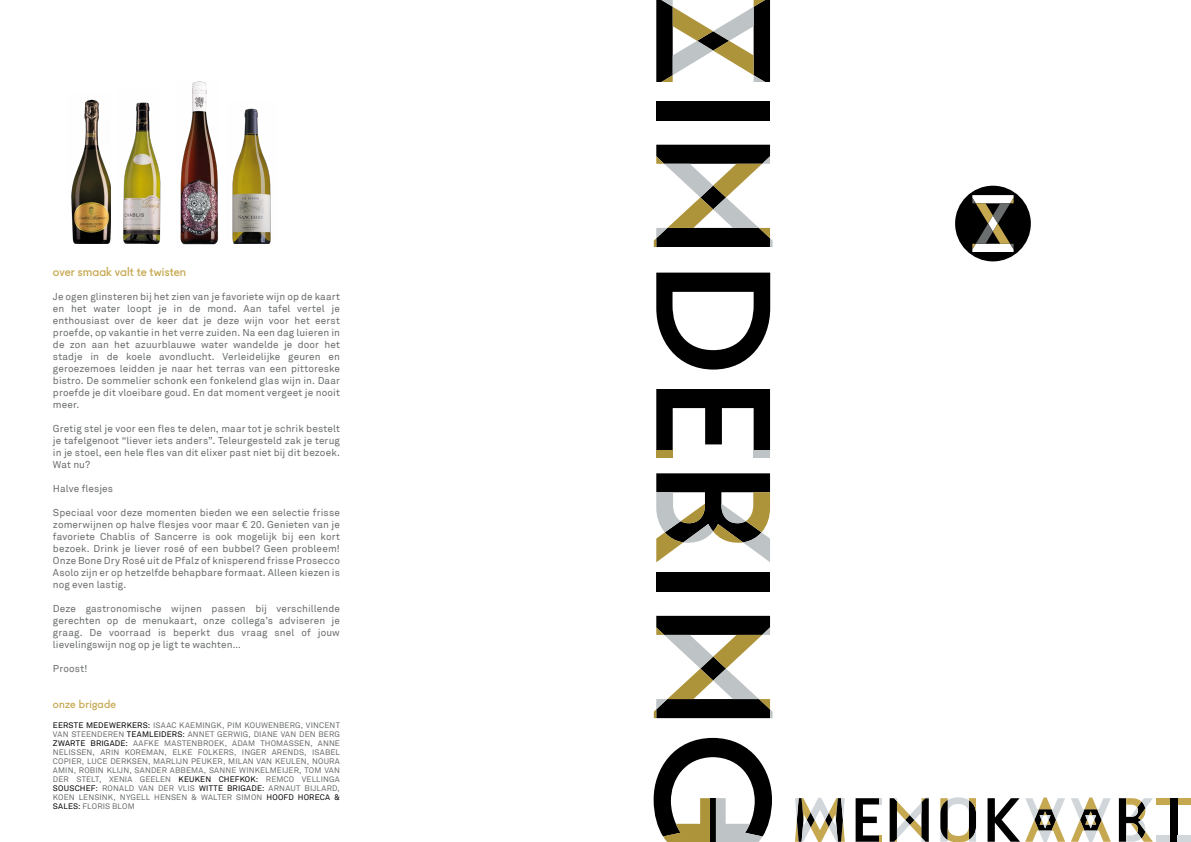
<style>
.page{position:relative;width:1191px;height:842px;background:#fff}
.page>*{position:absolute;margin:0;border:0;box-sizing:border-box;transform-origin:0 0}
.t1{font:12px "Fugue";letter-spacing:.005em;color:#c6a851}
.t2{font:11px "Fugue";letter-spacing:.02em;color:#c6a851}
.t3{font:10px/12px "Akkurat";letter-spacing:.01em;color:#6b6e6e;text-align:justify}
.t4{font:8px/9px "Akkurat";letter-spacing:.02em;color:#6b6e6e;text-align:justify}
.s1{color:#020203}
</style>
<div class="page">
<div style="left:955px;top:186px;width:75px;height:75px;background:#000;border-radius:50%"></div>
<svg style="left:972px;top:195px;width:41px;height:57px"></svg>
<div style="left:656px;top:101px;width:114px;height:19px;background:#000"></div>
<svg style="left:656px;top:273px;width:114px;height:97px"></svg>
<svg style="left:656px;top:389px;width:114px;height:61px"></svg>
<div style="left:656px;top:572px;width:114px;height:19px;background:#000"></div>
<div style="left:656px;top:450px;width:16px;height:7px;background:#ad9339"></div>
<svg style="left:656px;top:0;width:114px;height:82px"></svg>
<svg style="left:654px;top:145px;width:118px;height:102px"></svg>
<div style="left:753px;top:450px;width:17px;height:7px;background:#bec3c6"></div>
<svg style="left:656px;top:473px;width:114px;height:89px"></svg>
<svg style="left:654px;top:616px;width:118px;height:102px"></svg>
<svg style="left:653px;top:738px;width:119px;height:104px"></svg>
<svg style="left:795px;top:798px;width:50px;height:44px"></svg>
<svg style="left:855px;top:798px;width:26px;height:44px"></svg>
<svg style="left:889px;top:797px;width:39px;height:45px"></svg>
<svg style="left:940px;top:797px;width:36px;height:45px"></svg>
<svg style="left:987px;top:797px;width:123px;height:45px"></svg>
<svg style="left:1118px;top:798px;width:34px;height:44px"></svg>
<div style="left:1156px;top:835px;width:14px;height:7px;background:#d1d6da"></div>
<div style="left:1177px;top:798px;width:14px;height:6px;background:#c6a851"></div>
<div style="left:1156px;top:798px;width:14px;height:6px;background:#c6a851"></div>
<div style="left:1170px;top:798px;width:7px;height:44px;background:#000"></div>
<div style="left:1177px;top:835px;width:14px;height:7px;background:#d1d6da"></div>
<img style="left:71px;top:99px;width:40px;height:144px">
<img style="left:123px;top:102px;width:37px;height:141px">
<img style="left:232px;top:108px;width:39px;height:136px">
<img style="left:180px;top:81px;width:38px;height:164px">
<p class="t1" style="left:53px;top:262px;width:135px">over smaak valt te twisten</p>
<p class="t3" style="left:53px;top:290px;width:288px">Je ogen glinsteren bij het zien van je favoriete wijn op de kaart en het water loopt je in de mond. Aan tafel vertel je enthousiast over de keer dat je deze wijn voor het eerst proefde, op vakantie in het verre zuiden. Na een dag luieren in de zon aan het azuurblauwe water wandelde je door het stadje in de koele avondlucht. Verleidelijke geuren en geroezemoes leidden je naar het terras van een pittoreske bistro. De sommelier schonk een fonkelend glas wijn in. Daar proefde je dit vloeibare goud. En dat moment vergeet je nooit meer.</p>
<p class="t3" style="left:53px;top:422px;width:288px">Gretig stel je voor een fles te delen, maar tot je schrik bestelt je tafelgenoot “liever iets anders”. Teleurgesteld zak je terug in je stoel, een hele fles van dit elixer past niet bij dit bezoek.<br>Wat nu?</p>
<p class="t3" style="left:53px;top:482px;width:62px">Halve flesjes</p>
<p class="t3" style="left:53px;top:506px;width:288px">Speciaal voor deze momenten bieden we een selectie frisse zomerwijnen op halve flesjes voor maar € 20. Genieten van je favoriete Chablis of Sancerre is ook mogelijk bij een kort bezoek. Drink je liever rosé of een bubbel? Geen probleem!<br>Onze Bone Dry Rosé uit de Pfalz of knisperend frisse Prosecco Asolo zijn er op hetzelfde behapbare formaat. Alleen kiezen is nog even lastig.</p>
<p class="t3" style="left:53px;top:602px;width:288px">Deze gastronomische wijnen passen bij verschillende gerechten op de menukaart, onze collega’s adviseren je graag. De voorraad is beperkt dus vraag snel of jouw lievelingswijn nog op je ligt te wachten…</p>
<p class="t3" style="left:53px;top:662px;width:36px">Proost!</p>
<p class="t2" style="left:53px;top:695px;width:65px">onze brigade</p>
<p class="t4" style="left:53px;top:721px;width:288px"><span class="s1">EERSTE MEDEWERKERS:</span> ISAAC KAEMINGK, PIM KOUWENBERG, VINCENT VAN STEENDEREN <span class="s1">TEAMLEIDERS:</span> ANNET GERWIG, DIANE VAN DEN BERG <span class="s1">ZWARTE BRIGADE:</span> AAFKE MASTENBROEK, ADAM THOMASSEN, ANNE NELISSEN, ARIN KOREMAN, ELKE FOLKERS, INGER ARENDS, ISABEL COPIER, LUCE DERKSEN, MARLIJN PEUKER, MILAN VAN KEULEN, NOURA AMIN, ROBIN KLIJN, SANDER ABBEMA, SANNE WINKELMEIJER, TOM VAN DER STELT, XENIA GEELEN <span class="s1">KEUKEN CHEFKOK:</span> REMCO VELLINGA <span class="s1">SOUSCHEF:</span> RONALD VAN DER VLIS <span class="s1">WITTE BRIGADE:</span> ARNAUT BIJLARD, KOEN LENSINK, NYGELL HENSEN &amp; WALTER SIMON <span class="s1">HOOFD HORECA &amp; SALES:</span> FLORIS BLOM</p>
</div>
